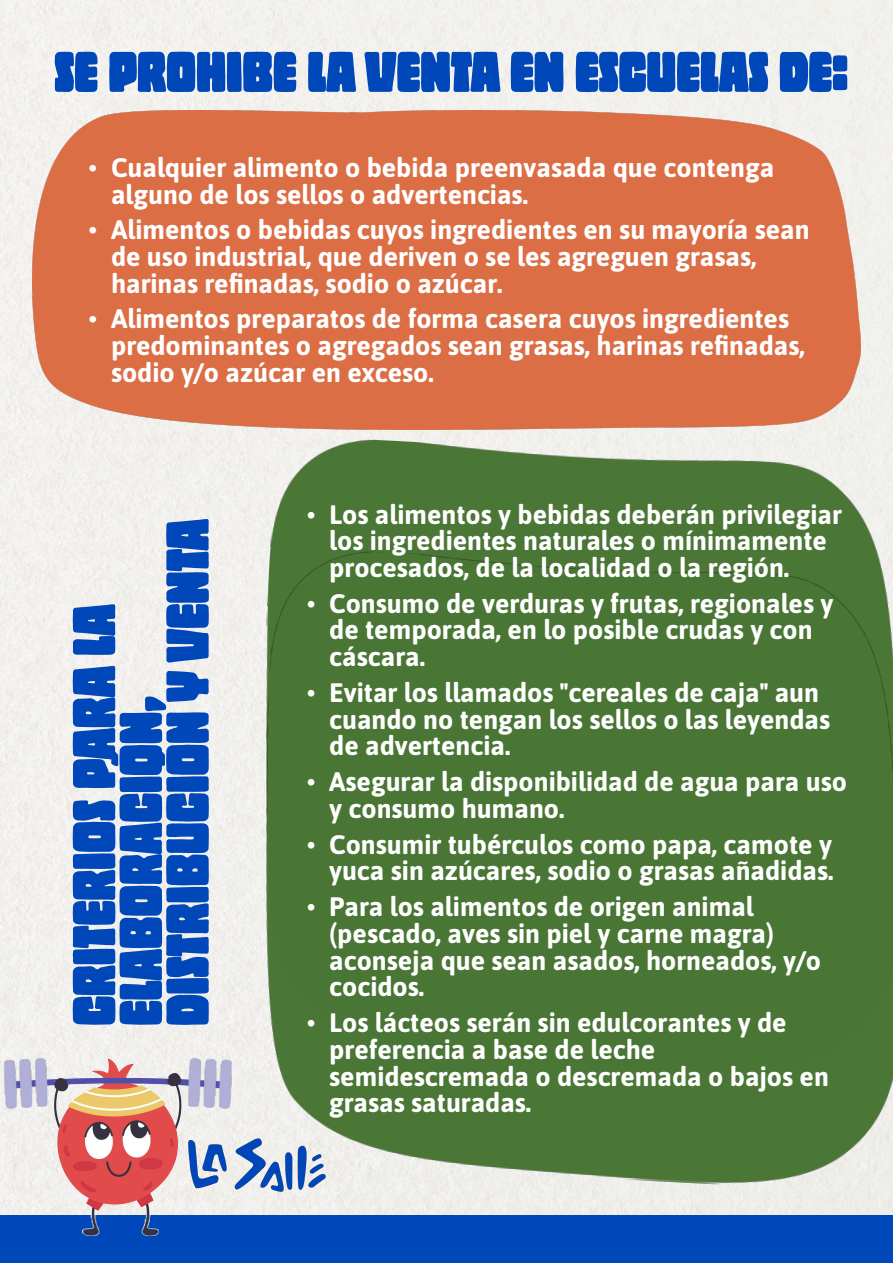
<style>
.page{position:relative;width:893px;height:1263px;background:#fff}
.page>*{position:absolute;margin:0;border:0;box-sizing:border-box;transform-origin:0 0}
.t1{font:56.25px/46.7px "Copal Std Solid";color:#0047ba}
.t2{font:53.25px "Copal Std Solid";color:#0047ba}
.t3{font:700 26.7px/26.7px "Asap";color:#fff}
.s1{font-family:"Times New Roman";font-weight:400}
</style>
<div class="page">
<div style="left:0;top:0;width:893px;height:1215px;background:#f2f0ed"></div>
<div style="left:0;top:1215px;width:893px;height:48px;background:#0047ba"></div>
<img style="left:244px;top:435px;width:649px;height:111px">
<div style="left:33px;top:111px;width:827px;height:318px;background:#dc6e46"></div>
<img style="left:244px;top:546px;width:649px;height:647px">
<img style="left:0;top:990px;width:236px;height:247px">
<img style="left:185px;top:1138px;width:145px;height:57px">
<h2 class="t2" style="left:54px;top:44px;width:795px">SE PROHIBE LA VENTA EN ESCUELAS DE:</h2>
<p class="t3" style="left:111px;top:153px;width:665px;text-indent:-23px"><span class="s1">•</span> Cualquier alimento o bebida preenvasada que contenga alguno de los sellos o advertencias.</p>
<p class="t3" style="left:111px;top:215px;width:700px;text-indent:-23px"><span class="s1">•</span> Alimentos o bebidas cuyos ingredientes en su mayoría sean de uso industrial, que deriven o se les agreguen grasas, harinas refinadas, sodio o azúcar.</p>
<p class="t3" style="left:111px;top:304px;width:695px;text-indent:-23px"><span class="s1">•</span> Alimentos preparatos de forma casera cuyos ingredientes predominantes o agregados sean grasas, harinas refinadas, sodio y/o azúcar en exceso.</p>
<h1 class="t1" style="left:70px;top:1025px;width:508px;rotate:-90deg">CRITERIOS PARA LA<br>ELABORACIÓN,<br>DISTRIBUCIÓN Y VENTA</h1>
<p class="t3" style="left:329px;top:499px;width:514px;text-indent:-23px"><span class="s1">•</span> Los alimentos y bebidas deberán privilegiar los ingredientes naturales o mínimamente procesados, de la localidad o la región.</p>
<p class="t3" style="left:329px;top:589px;width:506px;text-indent:-23px"><span class="s1">•</span> Consumo de verduras y frutas, regionales y de temporada, en lo posible crudas y con cáscara.</p>
<p class="t3" style="left:329px;top:678px;width:502px;text-indent:-23px"><span class="s1">•</span> Evitar los llamados "cereales de caja" aun cuando no tengan los sellos o las leyendas de advertencia.</p>
<p class="t3" style="left:329px;top:767px;width:519px;text-indent:-23px"><span class="s1">•</span> Asegurar la disponibilidad de agua para uso y consumo humano.</p>
<p class="t3" style="left:306px;top:830px;width:528px;text-align:right"><span class="s1">•</span> Consumir tubérculos como papa, camote y yuca sin azúcares, sodio o grasas añadidas.</p>
<p class="t3" style="left:329px;top:892px;width:493px;text-indent:-23px"><span class="s1">•</span> Para los alimentos de origen animal (pescado, aves sin piel y carne magra) aconseja que sean asados, horneados, y/o cocidos.</p>
<p class="t3" style="left:329px;top:1008px;width:501px;text-indent:-23px"><span class="s1">•</span> Los lácteos serán sin edulcorantes y de preferencia a base de leche semidescremada o descremada o bajos en grasas saturadas.</p>
</div>
